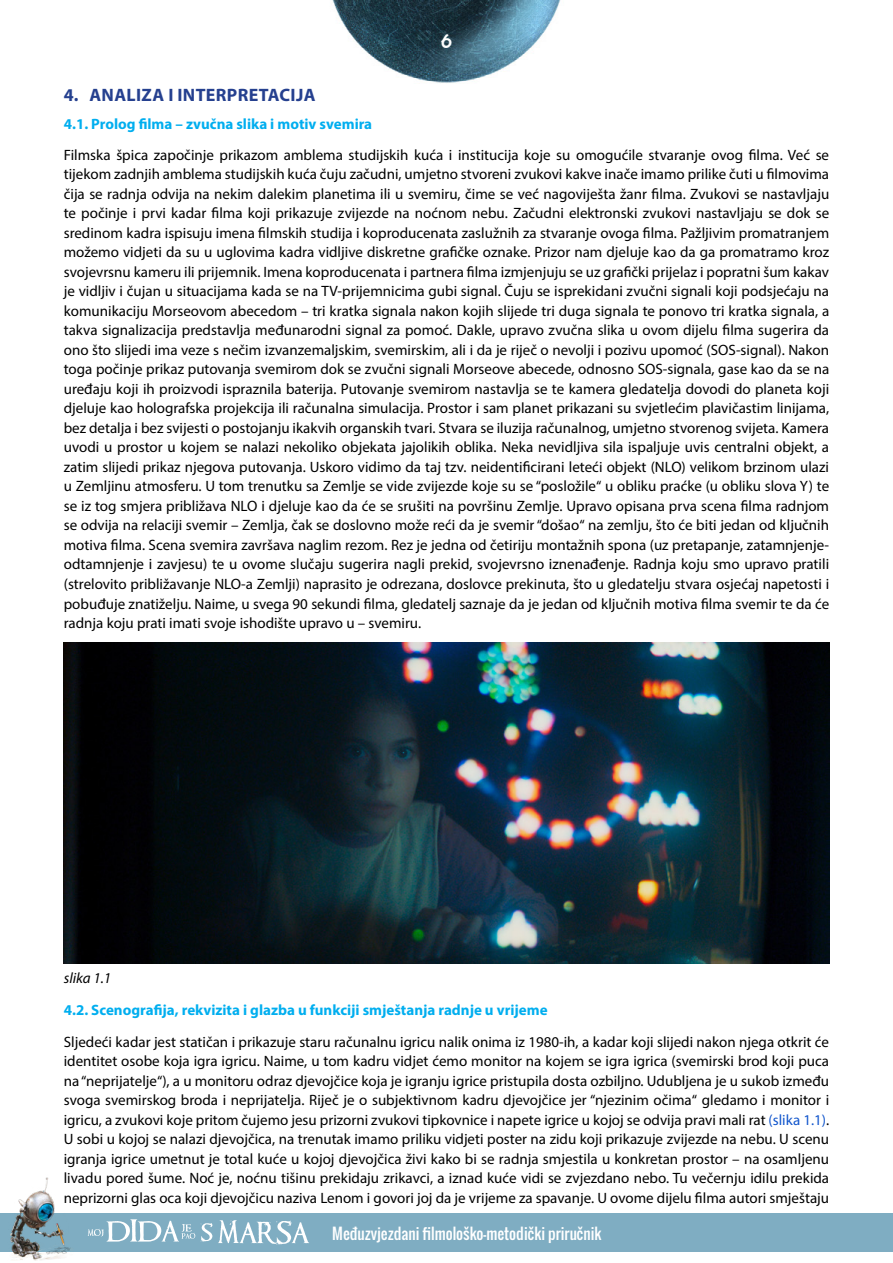
<style>
.page{position:relative;width:893px;height:1263px;background:#fff}
.page>*{position:absolute;margin:0;border:0;box-sizing:border-box;transform-origin:0 0}
.t1{font:21px "MR RED";color:#fff}
.t2{font:700 18px "Myriad Pro";letter-spacing:.02em;color:#25408f}
.Normal__Web{font:15px/19.5px "Myriad Pro";color:#000;text-align:justify}
.t3{font:700 15px "Myriad Pro";color:#00aeef}
.t4{font:15px "Oswald";color:#fff}
.basic_p{font:italic 15px "Myriad Pro";color:#000}
.s1{color:#15c}
</style>
<div class="page">
<img style="left:34px;top:0;width:796px;height:1261px">
<div style="left:0;top:1213px;width:893px;height:39px;background:#7fadc2"></div>
<svg style="left:88px;top:1219px;width:221px;height:26px"></svg>
<img style="left:10px;top:1174px;width:63px;height:86px">
<img style="left:64px;top:642px;width:765px;height:321px">
<h1 class="t1" style="left:441px;top:29px;width:13px">6</h1>
<p class="t2" style="left:64px;top:83px;width:253px">4. ANALIZA I INTERPRETACIJA</p>
<h2 class="t3" style="left:64px;top:114px;width:310px">4.1. Prolog filma – zvučna slika i motiv svemira</h2>
<p class="Normal__Web" style="left:64px;top:145px;width:767px">Filmska špica započinje prikazom amblema studijskih kuća i institucija koje su omogućile stvaranje ovog filma. Već se tijekom zadnjih amblema studijskih kuća čuju začudni, umjetno stvoreni zvukovi kakve inače imamo prilike čuti u filmovima čija se radnja odvija na nekim dalekim planetima ili u svemiru, čime se već nagoviješta žanr filma. Zvukovi se nastavljaju te počinje i prvi kadar filma koji prikazuje zvijezde na noćnom nebu. Začudni elektronski zvukovi nastavljaju se dok se sredinom kadra ispisuju imena filmskih studija i koproducenata zaslužnih za stvaranje ovoga filma. Pažljivim promatranjem možemo vidjeti da su u uglovima kadra vidljive diskretne grafičke oznake. Prizor nam djeluje kao da ga promatramo kroz svojevrsnu kameru ili prijemnik. Imena koproducenata i partnera filma izmjenjuju se uz grafički prijelaz i popratni šum kakav je vidljiv i čujan u situacijama kada se na TV-prijemnicima gubi signal. Čuju se isprekidani zvučni signali koji podsjećaju na komunikaciju Morseovom abecedom – tri kratka signala nakon kojih slijede tri duga signala te ponovo tri kratka signala, a takva signalizacija predstavlja međunarodni signal za pomoć. Dakle, upravo zvučna slika u ovom dijelu filma sugerira da ono što slijedi ima veze s nečim izvanzemaljskim, svemirskim, ali i da je riječ o nevolji i pozivu upomoć (SOS-signal). Nakon toga počinje prikaz putovanja svemirom dok se zvučni signali Morseove abecede, odnosno SOS-signala, gase kao da se na uređaju koji ih proizvodi ispraznila baterija. Putovanje svemirom nastavlja se te kamera gledatelja dovodi do planeta koji djeluje kao holografska projekcija ili računalna simulacija. Prostor i sam planet prikazani su svjetlećim plavičastim linijama, bez detalja i bez svijesti o postojanju ikakvih organskih tvari. Stvara se iluzija računalnog, umjetno stvorenog svijeta. Kamera uvodi u prostor u kojem se nalazi nekoliko objekata jajolikih oblika. Neka nevidljiva sila ispaljuje uvis centralni objekt, a zatim slijedi prikaz njegova putovanja. Uskoro vidimo da taj tzv. neidentificirani leteći objekt (NLO) velikom brzinom ulazi u Zemljinu atmosferu. U tom trenutku sa Zemlje se vide zvijezde koje su se “posložile“ u obliku praćke (u obliku slova Y) te se iz tog smjera približava NLO i djeluje kao da će se srušiti na površinu Zemlje. Upravo opisana prva scena filma radnjom se odvija na relaciji svemir – Zemlja, čak se doslovno može reći da je svemir “došao“ na zemlju, što će biti jedan od ključnih motiva filma. Scena svemira završava naglim rezom. Rez je jedna od četiriju montažnih spona (uz pretapanje, zatamnjenje&shy;odtamnjenje i zavjesu) te u ovome slučaju sugerira nagli prekid, svojevrsno iznenađenje. Radnja koju smo upravo pratili (strelovito približavanje NLO-a Zemlji) naprasito je odrezana, doslovce prekinuta, što u gledatelju stvara osjećaj napetosti i pobuđuje znatiželju. Naime, u svega 90 sekundi filma, gledatelj saznaje da je jedan od ključnih motiva filma svemir te da će radnja koju prati imati svoje ishodište upravo u – svemiru.</p>
<p class="basic_p" style="left:64px;top:969px;width:49px">slika 1.1</p>
<h2 class="t3" style="left:64px;top:1000px;width:485px">4.2. Scenografija, rekvizita i glazba u funkciji smještanja radnje u vrijeme</h2>
<p class="Normal__Web" style="left:64px;top:1031px;width:767px">Sljedeći kadar jest statičan i prikazuje staru računalnu igricu nalik onima iz 1980-ih, a kadar koji slijedi nakon njega otkrit će identitet osobe koja igra igricu. Naime, u tom kadru vidjet ćemo monitor na kojem se igra igrica (svemirski brod koji puca na “neprijatelje“), a u monitoru odraz djevojčice koja je igranju igrice pristupila dosta ozbiljno. Udubljena je u sukob između svoga svemirskog broda i neprijatelja. Riječ je o subjektivnom kadru djevojčice jer “njezinim očima“ gledamo i monitor i igricu, a zvukovi koje pritom čujemo jesu prizorni zvukovi tipkovnice i napete igrice u kojoj se odvija pravi mali rat <span class="s1">(slika 1.1)</span>.<br>U sobi u kojoj se nalazi djevojčica, na trenutak imamo priliku vidjeti poster na zidu koji prikazuje zvijezde na nebu. U scenu igranja igrice umetnut je total kuće u kojoj djevojčica živi kako bi se radnja smjestila u konkretan prostor – na osamljenu livadu pored šume. Noć je, noćnu tišinu prekidaju zrikavci, a iznad kuće vidi se zvjezdano nebo. Tu večernju idilu prekida neprizorni glas oca koji djevojčicu naziva Lenom i govori joj da je vrijeme za spavanje. U ovome dijelu filma autori smještaju</p>
<p class="t4" style="left:332px;top:1222px;width:271px">Međuzvjezdani filmološko-metodički priručnik</p>
</div>
